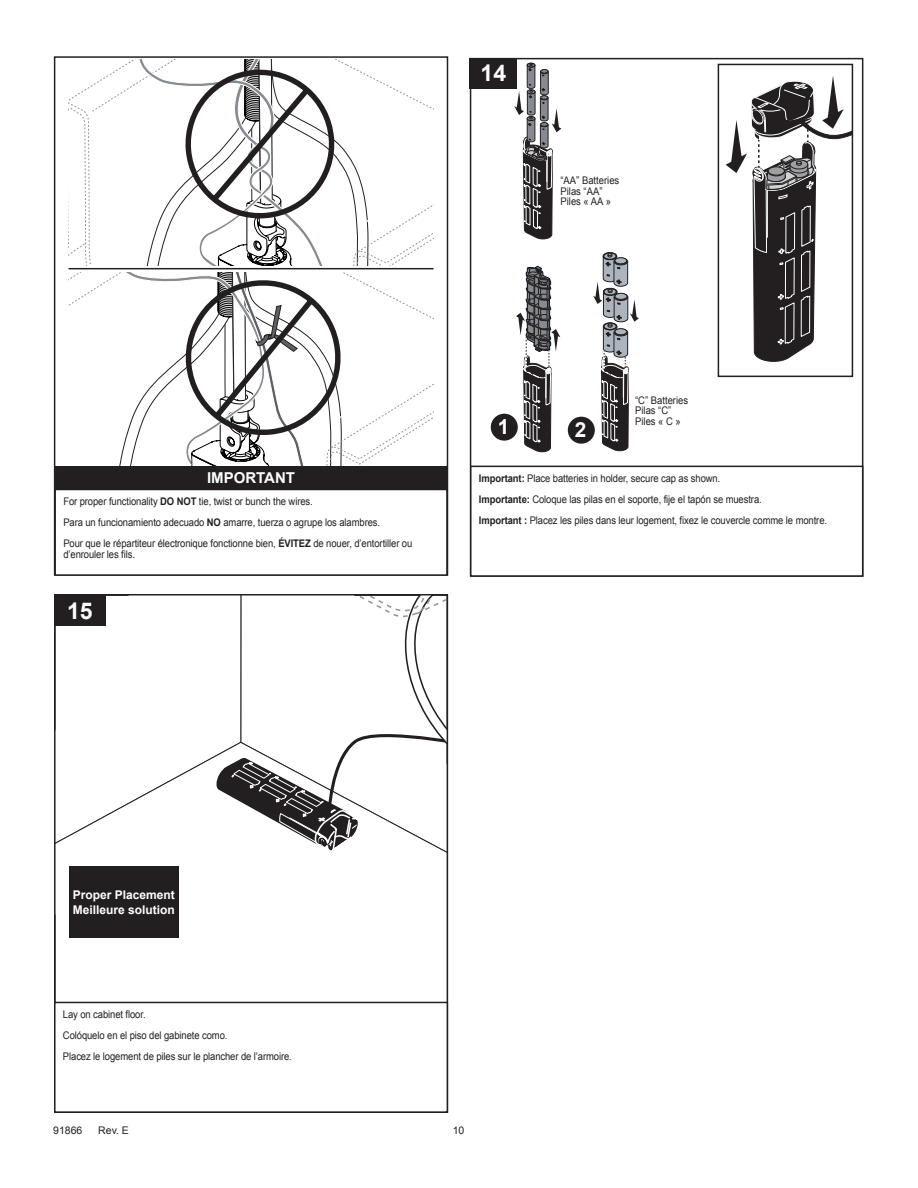
<style>
.page{position:relative;width:918px;height:1188px;background:#fff}
.page>*{position:absolute;margin:0;border:0;box-sizing:border-box;transform-origin:0 0}
.t1{font:700 23.1px "Arial";color:#fff}
.t2{font:700 20.85px "Arial";color:#fff}
.t3{font:700 15px "Arial";color:#fff}
.t4{font:700 12px/14.4px "Arial";color:#fff}
.t5{font:10.5px/21px "Arial";letter-spacing:-.01em;color:#231f20;scale:.9 1}
.t6{font:10.5px "Arial";letter-spacing:-.01em;color:#231f20}
.s1{font-weight:700}
</style>
<div class="page">
<svg style="left:57px;top:756px;width:388px;height:246px"></svg>
<svg style="left:214px;top:597px;width:231px;height:256px"></svg>
<svg style="left:69px;top:79px;width:365px;height:186px"></svg>
<svg style="left:134px;top:60px;width:235px;height:205px"></svg>
<svg style="left:108px;top:272px;width:326px;height:195px"></svg>
<div style="left:54px;top:489px;width:394px;height:87px;border:2px solid #231f20"></div>
<div style="left:54px;top:467px;width:394px;height:22px;background:#231f20"></div>
<hr style="left:69px;top:268px;width:365px;height:1px;background:#231f20">
<svg style="left:726px;top:76px;width:124px;height:286px"></svg>
<div style="left:718px;top:64px;width:135px;height:313px;border:2px solid #231f20"></div>
<div style="left:470px;top:58px;width:47px;height:30px;background:#231f20"></div>
<svg style="left:514px;top:63px;width:47px;height:176px"></svg>
<svg style="left:516px;top:266px;width:44px;height:186px"></svg>
<svg style="left:593px;top:253px;width:46px;height:198px"></svg>
<div style="left:491px;top:414px;width:27px;height:27px;background:#231f20;border-radius:50%"></div>
<div style="left:568px;top:417px;width:27px;height:27px;background:#231f20;border-radius:50%"></div>
<div style="left:470px;top:466px;width:393px;height:111px;border:2px solid #231f20"></div>
<div style="left:54px;top:594px;width:52px;height:32px;background:#231f20"></div>
<div style="left:69px;top:867px;width:110px;height:71px;background:#231f20"></div>
<div style="left:54px;top:1002px;width:394px;height:111px;border:2px solid #231f20"></div>
<h1 class="t1" style="left:481px;top:58px;width:27px">14</h1>
<p class="t5" style="left:561px;top:176px;width:67px;line-height:10.5px">“AA” Batteries<br>Pilas “AA”<br>Piles « AA »</p>
<h3 class="t3" style="left:207px;top:468px;width:90px">IMPORTANT</h3>
<p class="t5" style="left:63px;top:491px;width:389px">For proper functionality <span class="s1">DO NOT</span> tie, twist or bunch the wires.<br>Para un funcionamiento adecuado <span class="s1">NO</span> amarre, tuerza o agrupe los alambres.<br>Pour que le répartiteur électronique fonctionne bien, <span class="s1">ÉVITEZ</span> de nouer, d’entortiller ou</p>
<p class="t5" style="left:63px;top:544px;width:81px">d’enrouler les fils.</p>
<h1 class="t1" style="left:67px;top:595px;width:27px">15</h1>
<h2 class="t2" style="left:498px;top:413px;width:13px">1</h2>
<h2 class="t2" style="left:575px;top:416px;width:13px">2</h2>
<p class="t5" style="left:635px;top:395px;width:60px;line-height:10.5px">“C” Batteries<br>Pilas “C”<br>Piles « C »</p>
<p class="t5" style="left:479px;top:468px;width:388px"><span class="s1">Important:</span> Place batteries in holder, secure cap as shown.<br><span class="s1">Importante:</span> Coloque las pilas en el soporte, fije el tapón se muestra.<br><span class="s1">Important :</span> Placez les piles dans leur logement, fixez le couvercle comme le montre.</p>
<p class="t4" style="left:73px;top:888px;width:104px">Proper Placement<br>Meilleure solution</p>
<p class="t5" style="left:63px;top:1004px;width:256px">Lay on cabinet floor.<br>Colóquelo en el piso del gabinete como.<br>Placez le logement de piles sur le plancher de l’armoire.</p>
<p class="t6" style="left:53px;top:1123px;width:31px">91866</p>
<p class="t6" style="left:98px;top:1123px;width:32px">Rev. E</p>
<p class="t6" style="left:453px;top:1124px;width:13px">10</p>
</div>
